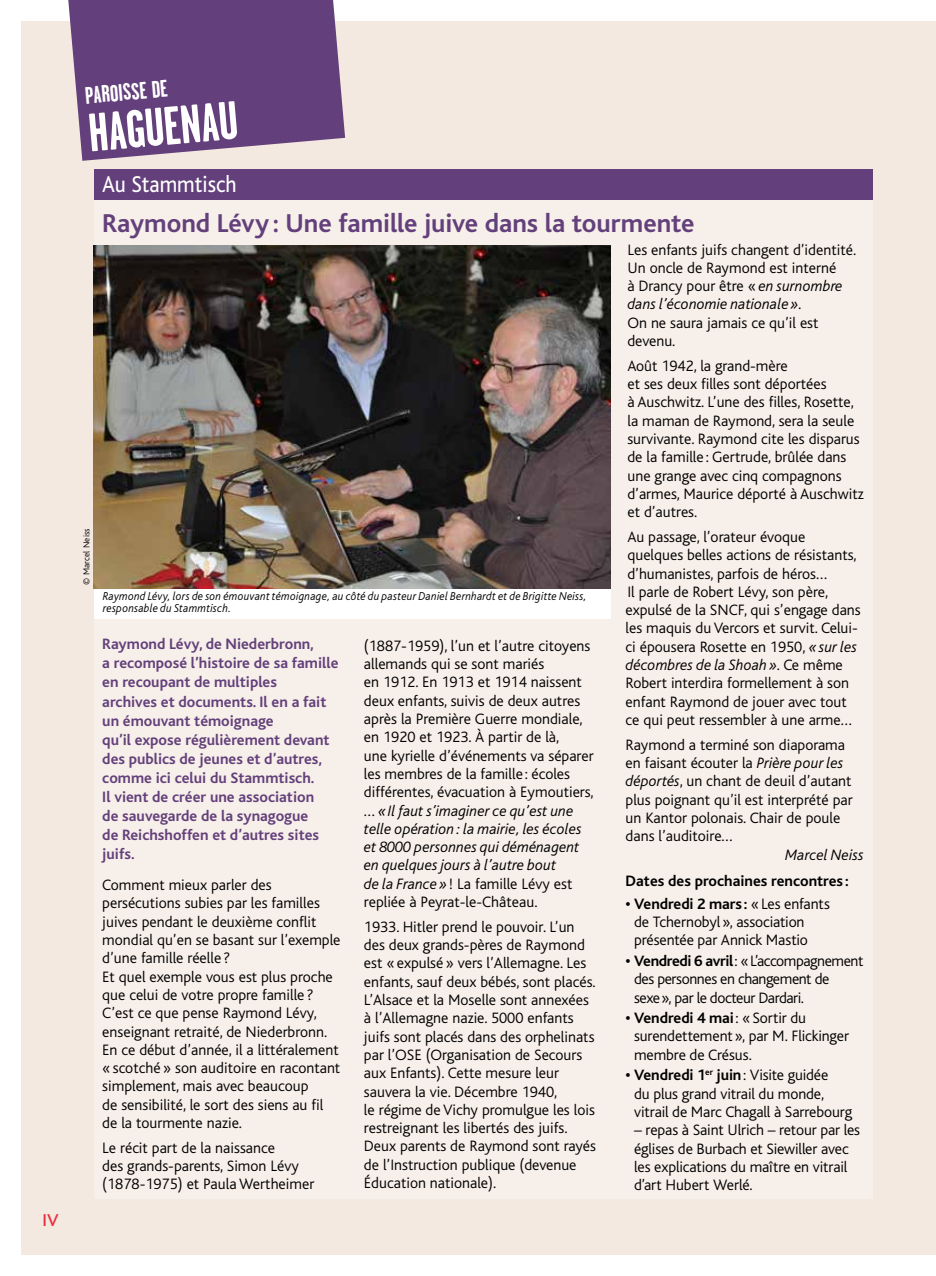
<style>
.page{position:relative;width:936px;height:1276px;background:#fff}
.page>*{position:absolute;margin:0;border:0;box-sizing:border-box;transform-origin:0 0}
.t1{font:700 54px "Garage Gothic";color:#fff}
.t2{font:700 27px "Bliss";color:#63407b}
.t3{font:24px "Bliss";color:#fff;scale:.9 1}
.t4{font:700 24px "Garage Gothic";color:#fff}
.t5{font:500 18px "Bliss";color:#e7313d}
.t6{font:300 15.75px/18.3px "Bliss";color:#000}
.t7{font:700 15.75px/19px "Bliss";color:#63407b}
.t8{font:300 15.75px/18.3px "Bliss";letter-spacing:-.025em;color:#000}
.t9{font:700 15.75px "Bliss";color:#000}
.t10{font:italic 300 15.75px "Bliss";letter-spacing:.005em;color:#000}
.t11{font:italic 300 12px/12px "Bliss";letter-spacing:.02em;color:#000;scale:.95 1}
.t12{font:300 9px "Bliss";letter-spacing:.02em;color:#000}
.s1{font-style:italic}
.s2{font-weight:700}
</style>
<div class="page">
<div style="left:21px;top:21px;width:914px;height:1233px;background:#f3e9e0"></div>
<div style="left:94px;top:169px;width:778px;height:1030px;background:#f7efe9"></div>
<div style="left:94px;top:169px;width:778px;height:31px;background:#63407b"></div>
<img style="left:93px;top:246px;width:517px;height:343px">
<div style="left:94px;top:589px;width:516px;height:30px;background:#fff"></div>
<svg style="left:68px;top:0;width:277px;height:161px;background:#735386"></svg>
<p class="t5" style="left:43px;top:1210px;width:18px">IV</p>
<h3 class="t4" style="left:84px;top:83px;width:84px;rotate:-5deg">PAROISSE DE</h3>
<h1 class="t1" style="left:86px;top:105px;width:151px;rotate:-5deg">HAGUENAU</h1>
<p class="t12" style="left:82px;top:585px;width:58px;rotate:-90deg">© Marcel Neiss</p>
<h3 class="t3" style="left:102px;top:172px;width:151px">Au Stammtisch</h3>
<h2 class="t2" style="left:102px;top:209px;width:594px">Raymond Lévy: Une famille juive dans la tourmente</h2>
<p class="t11" style="left:103px;top:591px;width:511px">Raymond Lévy, lors de son émouvant témoignage, au côté du pasteur Daniel Bernhardt et de Brigitte Neiss, responsable du Stammtisch.</p>
<p class="t7" style="left:102px;top:635px;width:238px">Raymond Lévy, de Niederbronn,<br>a recomposé l’histoire de sa famille en recoupant de multiples<br>archives et documents. Il en a fait un émouvant témoignage<br>qu’il expose régulièrement devant des publics de jeunes et d’autres, comme ici celui du Stammtisch.<br>Il vient de créer une association<br>de sauvegarde de la synagogue<br>de Reichshoffen et d’autres sites juifs.</p>
<p class="t6" style="left:102px;top:876px;width:240px">Comment mieux parler des persécutions subies par les familles juives pendant le deuxième conflit mondial qu’en se basant sur l’exemple d’une famille réelle ?<br>Et quel exemple vous est plus proche que celui de votre propre famille ?<br>C’est ce que pense Raymond Lévy, enseignant retraité, de Niederbronn.<br>En ce début d’année, il a littéralement «scotché» son auditoire en racontant simplement, mais avec beaucoup<br>de sensibilité, le sort des siens au fil de la tourmente nazie.</p>
<p class="t6" style="left:102px;top:1138px;width:213px">Le récit part de la naissance<br>des grands-parents, Simon Lévy (1878-1975) et Paula Wertheimer</p>
<p class="t6" style="left:364px;top:637px;width:231px">(1887-1959), l’un et l’autre citoyens allemands qui se sont mariés<br>en 1912. En 1913 et 1914 naissent deux enfants, suivis de deux autres après la Première Guerre mondiale, en 1920 et 1923. À partir de là,<br>une kyrielle d’événements va séparer les membres de la famille : écoles différentes, évacuation à Eymoutiers, … <span class="s1">« Il faut s’imaginer ce qu’est une telle opération : la mairie, les écoles et 8000 personnes qui déménagent en quelques jours à l’autre bout<br>de la France »</span> ! La famille Lévy est repliée à Peyrat-le-Château.</p>
<p class="t6" style="left:364px;top:917px;width:234px">1933. Hitler prend le pouvoir. L’un des deux grands-pères de Raymond est «expulsé» vers l’Allemagne. Les enfants, sauf deux bébés, sont placés.<br>L’Alsace et la Moselle sont annexées à l’Allemagne nazie. 5000 enfants juifs sont placés dans des orphelinats par l’OSE (Organisation de Secours aux Enfants). Cette mesure leur sauvera la vie. Décembre 1940,<br>le régime de Vichy promulgue les lois restreignant les libertés des juifs.<br>Deux parents de Raymond sont rayés de l’Instruction publique (devenue Éducation nationale).</p>
<p class="t6" style="left:627px;top:240px;width:230px">Les enfants juifs changent d’identité.<br>Un oncle de Raymond est interné<br>à Drancy pour être «<span class="s1">en surnombre dans l’économie nationale».</span></p>
<p class="t6" style="left:627px;top:314px;width:193px">On ne saura jamais ce qu’il est devenu.</p>
<p class="t6" style="left:627px;top:357px;width:238px">Août 1942, la grand-mère<br>et ses deux filles sont déportées<br>à Auschwitz. L’une des filles, Rosette, la maman de Raymond, sera la seule survivante. Raymond cite les disparus de la famille : Gertrude, brûlée dans une grange avec cinq compagnons d’armes, Maurice déporté à Auschwitz et d’autres.</p>
<p class="t6" style="left:625px;top:528px;width:237px">Au passage, l’orateur évoque quelques belles actions de résistants, d’humanistes, parfois de héros…<br>Il parle de Robert Lévy, son père, expulsé de la SNCF, qui s’engage dans les maquis du Vercors et survit. Celui&shy;ci épousera Rosette en 1950, <span class="s1">« sur les décombres de la Shoah »</span>. Ce même Robert interdira formellement à son enfant Raymond de jouer avec tout ce qui peut ressembler à une arme…</p>
<p class="t6" style="left:625px;top:735px;width:229px">Raymond a terminé son diaporama en faisant écouter la <span class="s1">Prière pour les déportés</span>, un chant de deuil d’autant plus poignant qu’il est interprété par un Kantor polonais. Chair de poule dans l’auditoire…</p>
<p class="t10" style="left:785px;top:846px;width:80px">Marcel Neiss</p>
<p class="t9" style="left:625px;top:873px;width:225px">Dates des prochaines rencontres :</p>
<p class="t6" style="left:634px;top:895px;width:197px;text-indent:-8px"><span class="s2">• Vendredi 2 mars:</span> «Les enfants de Tchernobyl», association présentée par Annick Mastio</p>
<p class="t8" style="left:634px;top:952px;width:231px;text-indent:-9px"><span class="s2">• Vendredi 6 avril</span>: «L’accompagnement des personnes en changement de sexe», par le docteur Dardari.</p>
<p class="t6" style="left:634px;top:1009px;width:216px;text-indent:-9px"><span class="s2">• Vendredi 4 mai</span>: «Sortir du surendettement», par M. Flickinger membre de Crésus.</p>
<p class="t6" style="left:634px;top:1066px;width:219px;text-indent:-9px"><span class="s2">• Vendredi 1</span><sup>er</sup> <span class="s2">juin</span>: Visite guidée<br>du plus grand vitrail du monde, vitrail de Marc Chagall à Sarrebourg</p>
<p class="t6" style="left:634px;top:1121px;width:227px">– repas à Saint Ulrich – retour par les églises de Burbach et Siewiller avec les explications du maître en vitrail d’art Hubert Werlé.</p>
</div>
